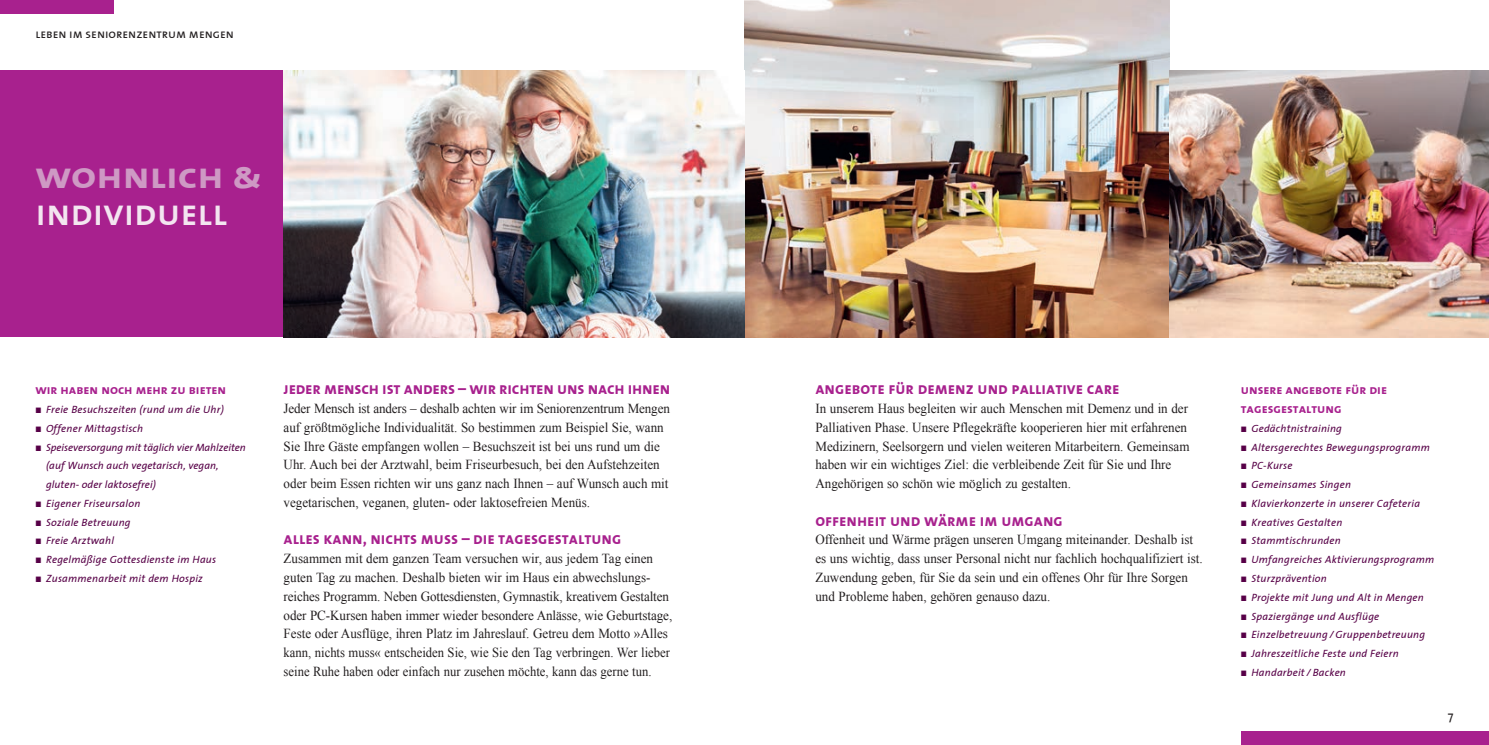
<style>
.page{position:relative;width:1489px;height:745px;background:#fff}
.page>*{position:absolute;margin:0;border:0;box-sizing:border-box;transform-origin:0 0}
.t1{font:37.5px "The Sans Semi Bold Caps";color:#f3e5f0}
.t2{font:37.5px "The Sans Bold Caps";color:#ce99c4;scale:1.1 1}
.t3{font:16.88px "The Sans Bold Caps";color:#a8218e;scale:.95 1}
.t4{font:13.75px/18.8px "Times New Roman";color:#231f20;scale:.95 1}
.t5{font:13.12px/18.8px "The Sans Bold Caps";color:#a8218e}
.t6{font:12.5px "The Sans Caps";color:#231f20}
.t7{font:12.5px "The Sans";color:#231f20}
.t8{font:italic 10.62px/18.8px "The Sans";letter-spacing:.02em;color:#570047}
</style>
<div class="page">
<div style="left:1240px;top:730px;width:248px;height:14px;background:#a8218e"></div>
<div style="left:0;top:0;width:113px;height:14px;background:#a8218e"></div>
<div style="left:0;top:71px;width:283px;height:266px;background:#a8218e"></div>
<img style="left:744px;top:0;width:425px;height:337px">
<img style="left:283px;top:71px;width:461px;height:266px">
<img style="left:1169px;top:71px;width:319px;height:266px">
<p class="t6" style="left:35px;top:23px;width:200px">leben im seniorenzentrum mengen</p>
<h1 class="t2" style="left:35px;top:143px;width:207px">wohnlich &amp;</h1>
<h1 class="t1" style="left:35px;top:181px;width:193px">individuell</h1>
<p class="t5" style="left:35px;top:380px;width:192px">wir haben noch mehr zu bieten</p>
<p class="t8" style="left:46px;top:399px;width:201px">Freie Besuchszeiten (rund um die Uhr)<br>Offener Mittagstisch<br>Speiseversorgung mit täglich vier Mahlzeiten (auf Wunsch auch vegetarisch, vegan, gluten- oder laktosefrei)<br>Eigener Friseursalon<br>Soziale Betreuung<br>Freie Arztwahl<br>Regelmäßige Gottesdienste im Haus<br>Zusammenarbeit mit dem Hospiz</p>
<p class="t3" style="left:283px;top:374px;width:408px">jeder mensch ist anders – wir richten uns nach ihnen</p>
<p class="t4" style="left:283px;top:398px;width:408px">Jeder Mensch ist anders – deshalb achten wir im Seniorenzentrum Mengen auf größtmögliche Individualität. So bestimmen zum Beispiel Sie, wann Sie Ihre Gäste empfangen wollen – Besuchszeit ist bei uns rund um die Uhr. Auch bei der Arztwahl, beim Friseurbesuch, bei den Aufstehzeiten oder beim Essen richten wir uns ganz nach Ihnen – auf Wunsch auch mit vegetarischen, veganen, gluten- oder laktosefreien Menüs.</p>
<p class="t3" style="left:283px;top:524px;width:357px">alles kann, nichts muss – die tagesgestaltung</p>
<p class="t4" style="left:283px;top:548px;width:410px">Zusammen mit dem ganzen Team versuchen wir, aus jedem Tag einen guten Tag zu machen. Deshalb bieten wir im Haus ein abwechslungs&shy;reiches Programm. Neben Gottesdiensten, Gymnastik, kreativem Gestalten oder PC-Kursen haben immer wieder besondere Anlässe, wie Geburtstage, Feste oder Ausflüge, ihren Platz im Jahreslauf. Getreu dem Motto »Alles kann, nichts muss« entscheiden Sie, wie Sie den Tag verbringen. Wer lieber seine Ruhe haben oder einfach nur zusehen möchte, kann das gerne tun.</p>
<p class="t3" style="left:815px;top:374px;width:321px">angebote für demenz und palliative care</p>
<p class="t4" style="left:815px;top:398px;width:395px">In unserem Haus begleiten wir auch Menschen mit Demenz und in der Palliativen Phase. Unsere Pflegekräfte kooperieren hier mit erfahrenen Medizinern, Seelsorgern und vielen weiteren Mitarbeitern. Gemeinsam haben wir ein wichtiges Ziel: die verbleibende Zeit für Sie und Ihre Angehörigen so schön wie möglich zu gestalten.</p>
<p class="t3" style="left:815px;top:505px;width:262px">offenheit und wärme im umgang</p>
<p class="t4" style="left:815px;top:530px;width:409px">Offenheit und Wärme prägen unseren Umgang miteinander. Deshalb ist es uns wichtig, dass unser Personal nicht nur fachlich hochqualifiziert ist.<br>Zuwendung geben, für Sie da sein und ein offenes Ohr für Ihre Sorgen und Probleme haben, gehören genauso dazu.</p>
<p class="t5" style="left:1240px;top:380px;width:148px">unsere angebote für die tagesgestaltung</p>
<p class="t8" style="left:1251px;top:418px;width:184px">Gedächtnistraining<br>Altersgerechtes Bewegungsprogramm<br>PC-Kurse<br>Gemeinsames Singen<br>Klavierkonzerte in unserer Cafeteria<br>Kreatives Gestalten<br>Stammtischrunden<br>Umfangreiches Aktivierungsprogramm<br>Sturzprävention<br>Projekte mit Jung und Alt in Mengen<br>Spaziergänge und Ausflüge<br>Einzelbetreuung /Gruppenbetreuung<br>Jahreszeitliche Feste und Feiern<br>Handarbeit / Backen</p>
<p class="t7" style="left:1447px;top:704px;width:7px">7</p>
</div>
